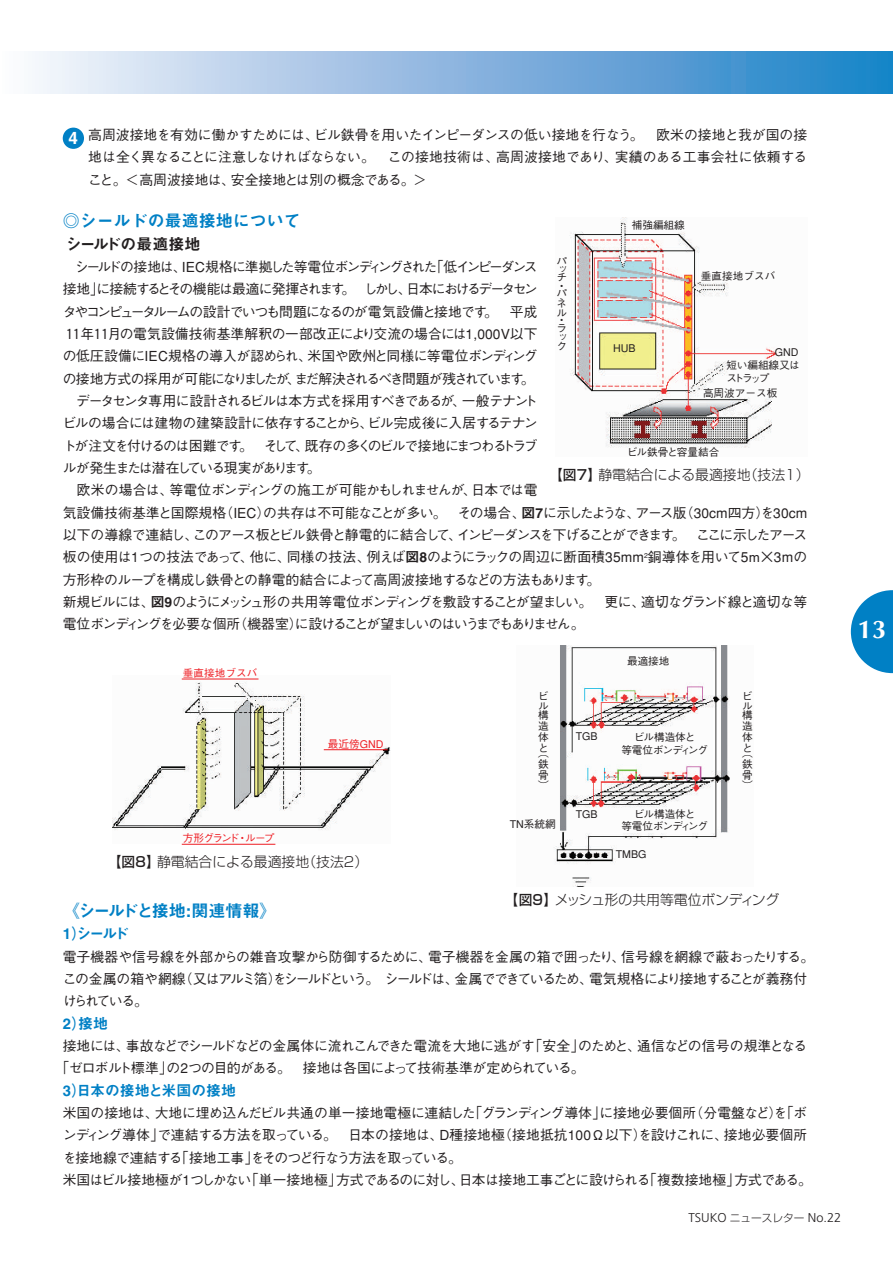
<style>
.page{position:relative;width:893px;height:1262px;background:#fff}
.page>*{position:absolute;margin:0;border:0;box-sizing:border-box;transform-origin:0 0}
.t1{font:700 25.5px "Optima";color:#fff}
.t2{font:16.95px "Midashi Go MB31";color:#0080c5}
.t3{font:16.95px "Midashi Go MB31";letter-spacing:-.115em;color:#0080c5}
.t4{font:16.95px "Midashi Go MB31";color:#fff}
.t5{font:15.9px "Midashi Go MB31";letter-spacing:-.015em;color:#231f20}
.t6{font:14.85px "Midashi Go MB31";color:#0080c5}
.t7{font:500 13.8px/22.4px "Gothic BBB";letter-spacing:-.055em;color:#231f20;text-align:justify}
.t8{font:500 13.8px/22.4px "Gothic BBB";letter-spacing:-.02em;color:#231f20}
.t9{font:500 13.8px "Gothic BBB";letter-spacing:-.11em;color:#231f20}
.t10{font:500 13.8px "Gothic BBB";letter-spacing:-.105em;color:#231f20}
.t11{font:500 13.8px "Gothic BBB";letter-spacing:-.035em;color:#231f20}
.t12{font:500 13.8px "Gothic BBB";letter-spacing:-.03em;color:#231f20}
.t13{font:500 13.8px "Gothic BBB";color:#231f20}
.t14{font:500 13.8px "Gothic BBB";letter-spacing:-.015em;color:#231f20}
.t15{font:300 13.8px "Shin Go";color:#231f20}
.t16{font:500 13.8px "Gothic BBB";letter-spacing:-.095em;color:#231f20}
.t17{font:500 13.8px "Gothic BBB";letter-spacing:-.12em;color:#231f20}
.t18{font:500 13.8px "Gothic BBB";letter-spacing:.005em;color:#231f20}
.t19{font:500 13.8px "Gothic BBB";letter-spacing:-.14em;color:#231f20}
.t20{font:500 13.8px "Gothic BBB";letter-spacing:-.13em;color:#231f20}
.t21{font:500 13.8px "Gothic BBB";letter-spacing:-.1em;color:#231f20}
.t22{font:300 12.75px "Frutiger";color:#231f20}
.t23{font:500 10.65px/10.4px "Gothic BBB";color:#231f20;text-align:justify}
.t24{font:500 10.65px/12.8px "Gothic BBB";letter-spacing:-.065em;color:#231f20;text-align:center}
.t25{font:500 10.65px "Gothic BBB";color:#ee1d23}
.t26{font:500 10.65px/12.8px "Gothic BBB";letter-spacing:-.04em;color:#231f20}
.t27{font:500 10.65px "Gothic BBB";letter-spacing:-.145em;color:#ee1d23}
.s1{font-family:"Midashi Go MB31";font-weight:400}
.s2{font-weight:500}
.s3{font-family:"Shin Go";font-size:10.65px}
</style>
<div class="page">
<svg style="left:850px;top:590px;width:42px;height:83px"></svg>
<div style="left:0;top:51px;width:892px;height:43px;background:linear-gradient(to right,#fef6fc,#1c7ec6)"></div>
<div style="left:63px;top:128px;width:21px;height:21px;background:#0080c5;border-radius:50%"></div>
<img style="left:569px;top:217px;width:210px;height:231px">
<img style="left:112px;top:678px;width:278px;height:152px">
<img style="left:554px;top:645px;width:176px;height:241px">
<hr style="left:182px;top:678px;width:76px;height:1px;background:#ee1d23">
<hr style="left:324px;top:749px;width:63px;height:1px;background:#ee1d23">
<hr style="left:182px;top:844px;width:93px;height:1px;background:#ee1d23">
<p class="t4" style="left:69px;top:128px;width:11px">4</p>
<p class="t7" style="left:88px;top:124px;width:720px">高周波接地を有効に働かすためには、ビル鉄骨を用いたインピーダンスの低い接地を行なう。 欧米の接地と我が国の接地は全く異なることに注意しなければならない。 この接地技術は、高周波接地であり、実績のある工事会社に依頼すること。＜高周波接地は、安全接地とは別の概念である。＞</p>
<p class="t2" style="left:63px;top:211px;width:240px">◎シールドの最適接地について</p>
<p class="t5" style="left:66px;top:234px;width:136px">シールドの最適接地</p>
<p class="t17" style="left:75px;top:259px;width:464px">シールドの接地は、IEC規格に準拠した等電位ボンディングされた「低インピーダンス</p>
<p class="t19" style="left:63px;top:281px;width:476px">接地」に接続するとその機能は最適に発揮されます。 しかし、日本におけるデータセン</p>
<p class="t9" style="left:63px;top:303px;width:476px">タやコンピュータルームの設計でいつも問題になるのが電気設備と接地です。 平成</p>
<p class="t18" style="left:63px;top:326px;width:476px">１１年１１月の電気設備技術基準解釈の一部改正により交流の場合には1,000V以下</p>
<p class="t12" style="left:63px;top:348px;width:476px">の低圧設備にIEC規格の導入が認められ、米国や欧州と同様に等電位ボンディング</p>
<p class="t20" style="left:63px;top:370px;width:473px">の接地方式の採用が可能になりましたが、まだ解決されるべき問題が残されています。</p>
<p class="t21" style="left:76px;top:393px;width:463px">データセンタ専用に設計されるビルは本方式を採用すべきであるが、一般テナント</p>
<p class="t11" style="left:63px;top:415px;width:476px">ビルの場合には建物の建築設計に依存することから、ビル完成後に入居するテナン</p>
<p class="t9" style="left:63px;top:437px;width:476px">トが注文を付けるのは困難です。 そして、既存の多くのビルで接地にまつわるトラブ</p>
<p class="t10" style="left:63px;top:460px;width:259px">ルが発生または潜在している現実があります。</p>
<p class="t12" style="left:77px;top:482px;width:462px">欧米の場合は、等電位ボンディングの施工が可能かもしれませんが、日本では電</p>
<p class="t13" style="left:63px;top:504px;width:746px">気設備技術基準と国際規格（IEC）の共存は不可能なことが多い。 その場合、<span class="s1">図7</span>に示したような、アース版（30cm四方）を30cm</p>
<p class="t10" style="left:63px;top:527px;width:746px">以下の導線で連結し、このアース板とビル鉄骨と静電的に結合して、インピーダンスを下げることができます。 ここに示したアース</p>
<p class="t14" style="left:63px;top:549px;width:746px">板の使用は1つの技法であって、他に、同様の技法、例えば<span class="s1">図8</span>のようにラックの周辺に断面積35mm<sup>2</sup>銅導体を用いて5ｍ×3mの</p>
<p class="t11" style="left:63px;top:571px;width:538px">方形枠のループを構成し鉄骨との静電的結合によって高周波接地するなどの方法もあります。</p>
<p class="t16" style="left:63px;top:594px;width:746px">新規ビルには、<span class="s1">図9</span>のようにメッシュ形の共用等電位ボンディングを敷設することが望ましい。 更に、適切なグランド線と適切な等</p>
<p class="t9" style="left:63px;top:616px;width:523px">電位ボンディングを必要な個所（機器室）に設けることが望ましいのはいうまでもありません。</p>
<p class="t23" style="left:631px;top:220px;width:55px">補強編組線</p>
<p class="t23" style="left:556px;top:257px;width:12px;line-height:8.1px">パッチ・パ</p>
<p class="t23" style="left:556px;top:298px;width:12px">ネル</p>
<p class="t23" style="left:556px;top:316px;width:12px;line-height:8.7px">・ラック</p>
<p class="t23" style="left:700px;top:271px;width:76px">垂直接地ブスバ</p>
<p class="t23" style="left:613px;top:343px;width:24px">HUB</p>
<p class="t23" style="left:774px;top:347px;width:25px">GND</p>
<p class="t26" style="left:726px;top:359px;width:75px">短い編組線又はストラップ</p>
<p class="t23" style="left:703px;top:388px;width:76px">高周波アース板</p>
<p class="t23" style="left:627px;top:447px;width:94px">ビル鉄骨と容量結合</p>
<p class="t15" style="left:549px;top:466px;width:261px"><span class="s2">【図7】</span>静電結合による最適接地（技法1）</p>
<p class="t25" style="left:183px;top:667px;width:76px">垂直接地ブスバ</p>
<p class="t27" style="left:183px;top:832px;width:93px">方形グランド・ループ</p>
<p class="t25" style="left:328px;top:737px;width:57px">最近傍GND</p>
<p class="t15" style="left:108px;top:853px;width:261px"><span class="s2">【図8】</span>静電結合による最適接地（技法2）</p>
<p class="t23" style="left:538px;top:691px;width:12px">ビル構造体と</p>
<p class="t23" style="left:538px;top:748px;width:12px;line-height:10.8px">（鉄骨）</p>
<p class="t23" style="left:510px;top:819px;width:48px">TN系統網</p>
<p class="t23" style="left:627px;top:656px;width:44px">最適接地</p>
<p class="t23" style="left:575px;top:731px;width:23px">TGB</p>
<p class="t24" style="left:621px;top:731px;width:88px">ビル構造体と<br>等電位ボンディング</p>
<p class="t23" style="left:575px;top:809px;width:23px">TGB</p>
<p class="t24" style="left:621px;top:807px;width:88px">ビル構造体と<br>等電位ボンディング</p>
<p class="t23" style="left:615px;top:849px;width:32px">TMBG</p>
<p class="t23" style="left:742px;top:691px;width:12px">ビル構造体と</p>
<p class="t23" style="left:742px;top:748px;width:12px;line-height:10.8px">（鉄骨）</p>
<p class="t15" style="left:505px;top:891px;width:276px"><span class="s2">【図9】</span>メッシュ形の共用等電位ボンディング</p>
<p class="t3" style="left:63px;top:900px;width:215px">《シールドと接地:関連情報》</p>
<p class="t6" style="left:63px;top:925px;width:68px">1）シールド</p>
<p class="t7" style="left:63px;top:945px;width:746px">電子機器や信号線を外部からの雑音攻撃から防御するために、電子機器を金属の箱で囲ったり、信号線を網線で蔽おったりする｡この金属の箱や網線（又はアルミ箔）をシールドという｡ シールドは、金属でできているため、電気規格により接地することが義務付けられている。</p>
<p class="t6" style="left:63px;top:1014px;width:47px">2）接地</p>
<p class="t7" style="left:56px;top:1035px;width:753px;text-indent:7px">接地には、事故などでシールドなどの金属体に流れこんできた電流を大地に逃がす「安全」のためと、通信などの信号の規準となる「ゼロボルト標準」の2つの目的がある。 接地は各国によって技術基準が定められている。</p>
<p class="t6" style="left:63px;top:1081px;width:175px">3）日本の接地と米国の接地</p>
<p class="t8" style="left:63px;top:1102px;width:750px">米国の接地は、大地に埋め込んだビル共通の単一接地電極に連結した「グランディング導体」に接地必要個所（分電盤など）を「ボンディング導体」で連結する方法を取っている。 日本の接地は、D種接地極（接地抵抗100Ω以下）を設けこれに、接地必要個所を接地線で連結する「接地工事」をそのつど行なう方法を取っている。<br>米国はビル接地極が1つしかない「単一接地極」方式であるのに対し、日本は接地工事ごとに設けられる「複数接地極」方式である。</p>
<p class="t22" style="left:688px;top:1210px;width:154px">TSUKO <span class="s3">ニュースレター</span> No.22</p>
<h1 class="t1" style="left:857px;top:614px;width:30px">13</h1>
</div>
